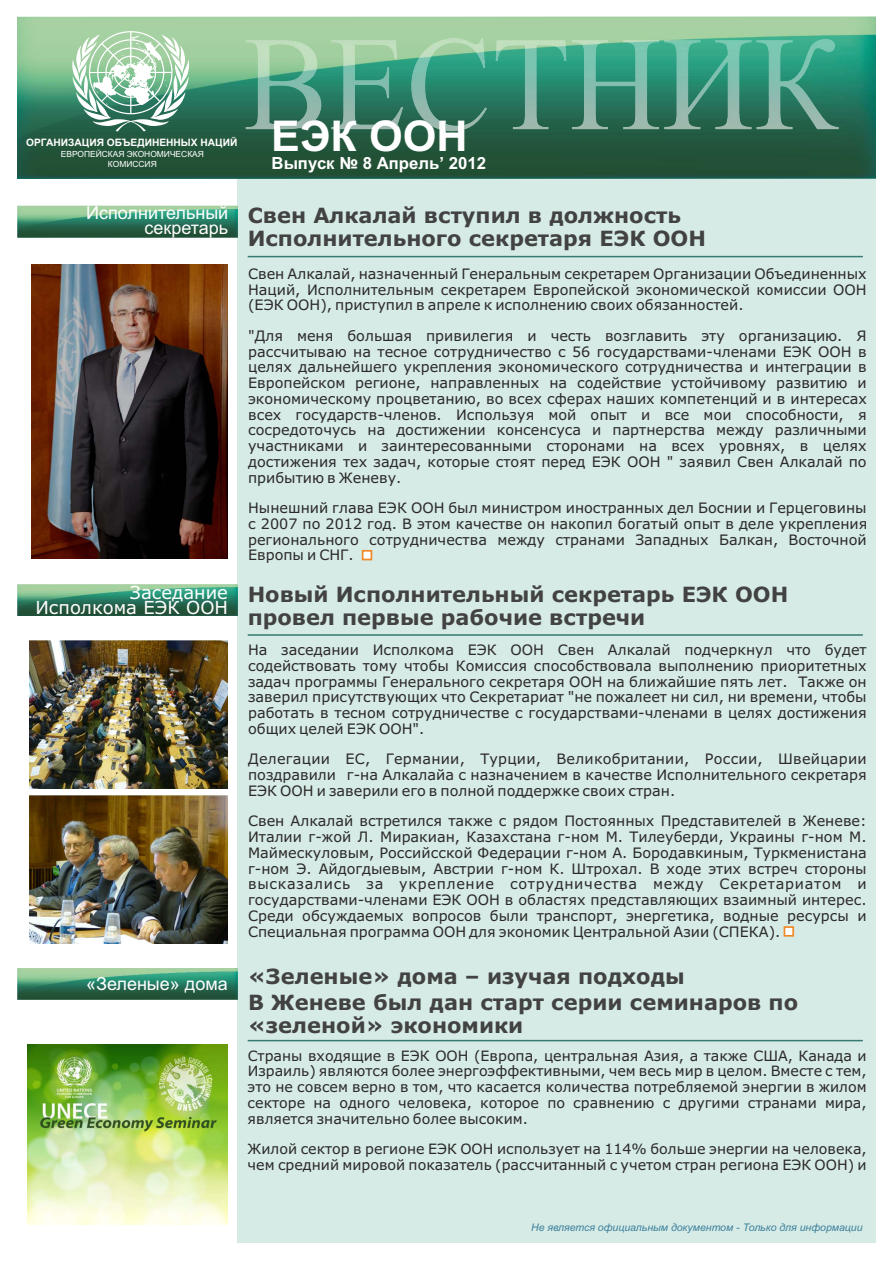
<style>
.page{position:relative;width:893px;height:1263px;background:#fff}
.page>*{position:absolute;margin:0;border:0;box-sizing:border-box;transform-origin:0 0}
.t1{font:700 42.45px "Arial";color:#fff}
.t2{font:700 21px/22.8px "Verdana";color:#424242}
.t3{font:18px/14.4px "Arial";color:#fff;text-align:right}
.t4{font:18px/14.9px "Verdana";color:#fff;text-align:right}
.t5{font:700 16.8px "Arial";color:#fff}
.t6{font:14.4px/15.8px "Verdana";color:#2b2929;text-align:justify}
.t7{font:14.25px/15.8px "Verdana";color:#2b2929;text-align:justify}
.t8{font:italic 10.5px "Arial";color:#3d809c}
.t9{font:700 10.2px "Arial";color:#fff}
.t10{font:8.4px/9.4px "Arial";color:#fff;text-align:center}
</style>
<div class="page">
<div style="left:238px;top:35px;width:638px;height:1207px;background:#d6ebe6"></div>
<img style="left:17px;top:17px;width:859px;height:162px">
<svg style="left:72px;top:31px;width:117px;height:100px"></svg>
<svg style="left:361px;top:549px;width:12px;height:12px"></svg>
<svg style="left:783px;top:926px;width:12px;height:11px"></svg>
<hr style="left:248px;top:256px;width:615px;height:1px;background:#367a70">
<hr style="left:248px;top:634px;width:615px;height:2px;background:#367a70">
<img style="left:246px;top:38px;width:506px;height:93px">
<img style="left:31px;top:265px;width:196px;height:294px">
<img style="left:17px;top:205px;width:221px;height:33px">
<img style="left:30px;top:795px;width:197px;height:148px">
<img style="left:30px;top:641px;width:197px;height:148px">
<img style="left:17px;top:584px;width:221px;height:32px">
<hr style="left:248px;top:1040px;width:615px;height:1px;background:#367a70">
<img style="left:27px;top:1044px;width:200px;height:181px">
<img style="left:17px;top:968px;width:221px;height:32px">
<h1 class="t1" style="left:271px;top:120px;width:198px">ЕЭК ООН</h1>
<p class="t9" style="left:26px;top:139px;width:213px">ОРГАНИЗАЦИЯ ОБЪЕДИНЕННЫХ НАЦИЙ</p>
<p class="t10" style="left:61px;top:151px;width:145px">ЕВРОПЕЙСКАЯ ЭКОНОМИЧЕСКАЯ<br>КОМИССИЯ</p>
<p class="t5" style="left:272px;top:157px;width:216px">Выпуск № 8 Апрель’ 2012</p>
<p class="t3" style="left:86px;top:207px;width:144px">Исполнительный секретарь</p>
<p class="t4" style="left:35px;top:586px;width:194px">Заседание<br>Исполкома ЕЭК ООН</p>
<p class="t3" style="left:86px;top:978px;width:143px">«Зеленые» дома</p>
<h2 class="t2" style="left:248px;top:205px;width:460px">Свен Алкалай вступил в должность<br>Исполнительного секретаря ЕЭК ООН</h2>
<p class="t6" style="left:248px;top:267px;width:620px">Свен Алкалай, назначенный Генеральным секретарем Организации Объединенных Наций, Исполнительным секретарем Европейской экономической комиссии ООН (ЕЭК ООН), приступил в апреле к исполнению своих обязанностей.</p>
<p class="t6" style="left:248px;top:329px;width:620px">"Для меня большая привилегия и честь возглавить эту организацию. Я рассчитываю на тесное сотрудничество с 56 государствами-членами ЕЭК ООН в целях дальнейшего укрепления экономического сотрудничества и интеграции в Европейском регионе, направленных на содействие устойчивому развитию и экономическому процветанию, во всех сферах наших компетенций и в интересах всех государств-членов. Используя мой опыт и все мои способности, я сосредоточусь на достижении консенсуса и партнерства между различными участниками и заинтересованными сторонами на всех уровнях, в целях достижения тех задач, которые стоят перед ЕЭК ООН " заявил Свен Алкалай по прибытию в Женеву.</p>
<p class="t6" style="left:248px;top:501px;width:621px">Нынешний глава ЕЭК ООН был министром иностранных дел Боснии и Герцеговины с 2007 по 2012 год. В этом качестве он накопил богатый опыт в деле укрепления регионального сотрудничества между странами Западных Балкан, Восточной Европы и СНГ.</p>
<h2 class="t2" style="left:248px;top:584px;width:542px">Новый Исполнительный секретарь ЕЭК ООН провел первые рабочие встречи</h2>
<p class="t6" style="left:248px;top:643px;width:620px">На заседании Исполкома ЕЭК ООН Свен Алкалай подчеркнул что будет содействовать тому чтобы Комиссия способствовала выполнению приоритетных задач программы Генерального секретаря ООН на ближайшие пять лет. Также он заверил присутствующих что Секретариат "не пожалеет ни сил, ни времени, чтобы работать в тесном сотрудничестве с государствами-членами в целях достижения общих целей ЕЭК ООН".</p>
<p class="t6" style="left:248px;top:752px;width:620px">Делегации ЕС, Германии, Турции, Великобритании, России, Швейцарии поздравили г-на Алкалайа с назначением в качестве Исполнительного секретаря ЕЭК ООН и заверили его в полной поддержке своих стран.</p>
<p class="t6" style="left:248px;top:814px;width:620px">Свен Алкалай встретился также с рядом Постоянных Представителей в Женеве:<br>Италии г-жой Л. Миракиан, Казахстана г-ном М. Тилеуберди, Украины г-ном М.<br>Маймескуловым, Российсской Федерации г-ном А. Бородавкиным, Туркменистана г-ном Э. Айдогдыевым, Австрии г-ном К. Штрохал. В ходе этих встреч стороны высказались за укрепление сотрудничества между Секретариатом и государствами-членами ЕЭК ООН в областях представляющих взаимный интерес.<br>Среди обсуждаемых вопросов были транспорт, энергетика, водные ресурсы и Специальная программа ООН для экономик Центральной Азии (СПЕКА).</p>
<h2 class="t2" style="left:248px;top:966px;width:551px;line-height:25.5px">«Зеленые» дома – изучая подходы<br>В Женеве был дан старт серии семинаров по</h2>
<h2 class="t2" style="left:248px;top:1015px;width:277px">«зеленой» экономики</h2>
<p class="t7" style="left:248px;top:1049px;width:621px">Страны входящие в ЕЭК ООН (Европа, центральная Азия, а также США, Канада и Израиль) являются более энергоэффективными, чем весь мир в целом. Вместе с тем, это не совсем верно в том, что касается количества потребляемой энергии в жилом секторе на одного человека, которое по сравнению с другими странами мира, является значительно более высоким.</p>
<p class="t7" style="left:248px;top:1142px;width:621px">Жилой сектор в регионе ЕЭК ООН использует на 114% больше энергии на человека, чем средний мировой показатель (рассчитанный с учетом стран региона ЕЭК ООН) и</p>
<p class="t8" style="left:531px;top:1223px;width:333px">Не является официальным документом - Только для информации</p>
</div>
